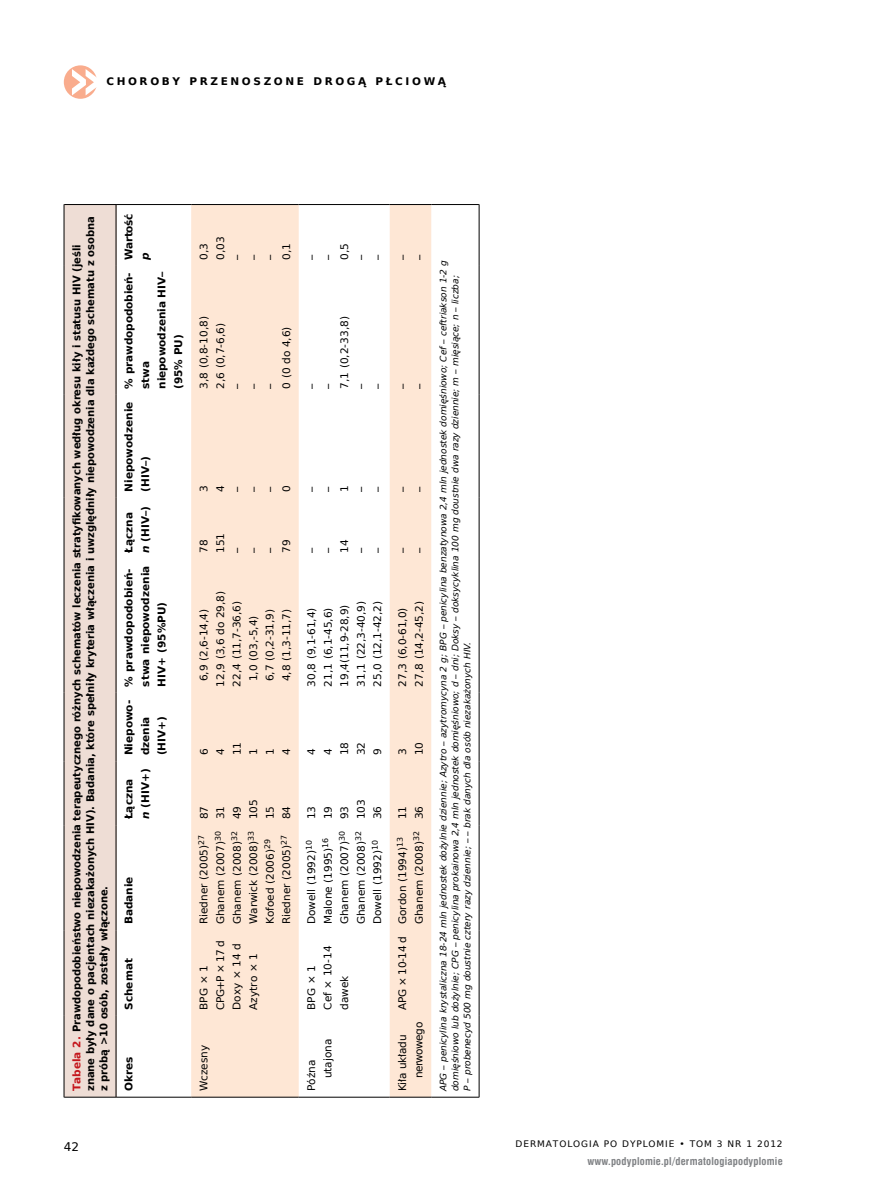
<style>
.page{position:relative;width:872px;height:1191px;background:#fff}
.page>*{position:absolute;margin:0;border:0;box-sizing:border-box;transform-origin:0 0}
.t1{font:12px "Prima Sans EU";color:#000}
.t2{font:10.5px/16.5px "Prima Sans EU";color:#000}
.t3{font:700 10.5px/13.5px "Prima Sans EU";letter-spacing:-.005em;color:#000;scale:.95 1}
.t4{font:700 10.5px/16.5px "Prima Sans EU";letter-spacing:-.005em;color:#000}
.t5{font:700 10.5px "Swis 721 Cn EU";letter-spacing:.02em;color:#808285}
.t6{font:700 10.5px "Prima Sans EU";letter-spacing:.25em;color:#000}
.t7{font:10.5px/16.5px "Prima Sans EU";letter-spacing:-.02em;color:#000}
.t8{font:italic 700 10.5px "Prima Sans EU";color:#000}
.t9{font:italic 9px/12px "Prima Sans EU";letter-spacing:-.005em;color:#000}
.t10{font:9px "Prima Sans EU";letter-spacing:.1em;color:#000}
.s1{color:#c4161c}
.s2{font-style:italic}
</style>
<div class="page">
<div style="left:64px;top:65px;width:33px;height:34px;background:#f9ac8d;border-radius:50%"></div>
<svg style="left:72px;top:69px;width:25px;height:26px"></svg>
<div style="left:64px;top:204px;width:52px;height:893px;background:#eeddd5"></div>
<svg style="left:191px;top:205px;width:240px;height:892px;fill:#fee7d5"></svg>
<hr style="left:116px;top:1015px;width:1px;height:82px;background:#000">
<hr style="left:116px;top:930px;width:1px;height:85px;background:#000">
<hr style="left:116px;top:825px;width:1px;height:105px;background:#000">
<hr style="left:116px;top:761px;width:1px;height:64px;background:#000">
<hr style="left:116px;top:692px;width:1px;height:69px;background:#000">
<hr style="left:116px;top:559px;width:1px;height:133px;background:#000">
<hr style="left:116px;top:498px;width:1px;height:61px;background:#000">
<hr style="left:116px;top:395px;width:1px;height:103px;background:#000">
<hr style="left:116px;top:266px;width:1px;height:129px;background:#000">
<hr style="left:116px;top:205px;width:1px;height:61px;background:#000">
<hr style="left:64px;top:1015px;width:1px;height:82px;background:#000">
<hr style="left:64px;top:1097px;width:52px;height:1px;background:#000">
<hr style="left:64px;top:930px;width:1px;height:85px;background:#000">
<hr style="left:64px;top:825px;width:1px;height:105px;background:#000">
<hr style="left:64px;top:761px;width:1px;height:64px;background:#000">
<hr style="left:64px;top:692px;width:1px;height:69px;background:#000">
<hr style="left:64px;top:559px;width:1px;height:133px;background:#000">
<hr style="left:64px;top:498px;width:1px;height:61px;background:#000">
<hr style="left:64px;top:395px;width:1px;height:103px;background:#000">
<hr style="left:64px;top:266px;width:1px;height:129px;background:#000">
<hr style="left:64px;top:204px;width:1px;height:62px;background:#000">
<hr style="left:64px;top:204px;width:52px;height:1px;background:#000">
<hr style="left:116px;top:1097px;width:75px;height:1px;background:#000">
<hr style="left:116px;top:204px;width:75px;height:1px;background:#000">
<hr style="left:191px;top:1097px;width:108px;height:1px;background:#000">
<hr style="left:191px;top:204px;width:108px;height:1px;background:#000">
<hr style="left:299px;top:1097px;width:91px;height:1px;background:#000">
<hr style="left:299px;top:204px;width:91px;height:1px;background:#000">
<hr style="left:390px;top:1097px;width:41px;height:1px;background:#000">
<hr style="left:390px;top:204px;width:41px;height:1px;background:#000">
<hr style="left:431px;top:1097px;width:48px;height:1px;background:#000">
<hr style="left:431px;top:204px;width:48px;height:1px;background:#000">
<hr style="left:479px;top:1015px;width:1px;height:82px;background:#000">
<hr style="left:479px;top:930px;width:1px;height:85px;background:#000">
<hr style="left:479px;top:825px;width:1px;height:105px;background:#000">
<hr style="left:479px;top:761px;width:1px;height:64px;background:#000">
<hr style="left:479px;top:692px;width:1px;height:69px;background:#000">
<hr style="left:479px;top:559px;width:1px;height:133px;background:#000">
<hr style="left:479px;top:498px;width:1px;height:61px;background:#000">
<hr style="left:479px;top:395px;width:1px;height:103px;background:#000">
<hr style="left:479px;top:266px;width:1px;height:129px;background:#000">
<hr style="left:479px;top:204px;width:1px;height:62px;background:#000">
<p class="t6" style="left:106px;top:74px;width:341px">CHOROBY PRZENOSZONE DROGĄ PŁCIOWĄ</p>
<p class="t3" style="left:69px;top:1091px;width:922px;rotate:-90deg"><span class="s1">TABELA 2.</span> PRAWDOPODOBIEŃSTWO NIEPOWODZENIA TERAPEUTYCZNEGO RÓŻNYCH SCHEMATÓW LECZENIA STRATYFIKOWANYCH WEDŁUG OKRESU KIŁY I STATUSU HIV (JEŚLI<br>ZNANE BYŁY DANE O PACJENTACH NIEZAKAŻONYCH HIV). BADANIA, KTÓRE SPEŁNIŁY KRYTERIA WŁĄCZENIA I UWZGLĘDNIŁY NIEPOWODZENIA DLA KAŻDEGO SCHEMATU Z OSOBNA<br>Z PRÓBĄ &gt;10 OSÓB, ZOSTAŁY WŁĄCZONE.</p>
<p class="t4" style="left:120px;top:260px;width:48px;rotate:-90deg">WARTOŚĆ</p>
<p class="t8" style="left:138px;top:260px;width:9px;rotate:-90deg">p</p>
<p class="t4" style="left:120px;top:389px;width:118px;rotate:-90deg">% PRAWDOPODOBIEŃ-<br>STWA<br>NIEPOWODZENIA HIV– (95% PU)</p>
<p class="t4" style="left:120px;top:492px;width:92px;rotate:-90deg">NIEPOWODZENIE (HIV–)</p>
<p class="t4" style="left:120px;top:553px;width:49px;rotate:-90deg">ŁĄCZNA <span class="s2">n</span> (HIV–)</p>
<p class="t4" style="left:120px;top:686px;width:122px;rotate:-90deg">% PRAWDOPODOBIEŃ-<br>STWA NIEPOWODZENIA<br>HIV+ (95%PU)</p>
<p class="t4" style="left:120px;top:755px;width:57px;rotate:-90deg">NIEPOWO-<br>DZENIA (HIV+)</p>
<p class="t4" style="left:120px;top:819px;width:52px;rotate:-90deg">ŁĄCZNA <span class="s2">n</span> (HIV+)</p>
<p class="t4" style="left:120px;top:924px;width:49px;rotate:-90deg">BADANIE</p>
<p class="t4" style="left:120px;top:1009px;width:53px;rotate:-90deg">SCHEMAT</p>
<p class="t4" style="left:120px;top:1091px;width:36px;rotate:-90deg">OKRES</p>
<p class="t2" style="left:195px;top:260px;width:25px;rotate:-90deg">0,3<br>0,03 –<br>–<br>–<br>0,1</p>
<p class="t2" style="left:303px;top:260px;width:18px;rotate:-90deg">–<br>–<br>0,5 –<br>–</p>
<p class="t2" style="left:195px;top:389px;width:74px;rotate:-90deg">3,8 (0,8-10,8)<br>2,6 (0,7-6,6) –<br>–<br>–<br>0 (0 DO 4,6)</p>
<p class="t2" style="left:303px;top:389px;width:74px;rotate:-90deg">–<br>–<br>7,1 (0,2-33,8) –<br>–</p>
<p class="t2" style="left:394px;top:260px;width:7px;rotate:-90deg">– –</p>
<p class="t2" style="left:394px;top:389px;width:7px;rotate:-90deg">– –</p>
<p class="t2" style="left:195px;top:492px;width:8px;rotate:-90deg">3<br>4 – – –<br>0</p>
<p class="t2" style="left:303px;top:492px;width:8px;rotate:-90deg">– –<br>1 – –</p>
<p class="t2" style="left:394px;top:492px;width:7px;rotate:-90deg">– –</p>
<p class="t2" style="left:195px;top:553px;width:22px;rotate:-90deg">78<br>151 –<br>–<br>–<br>79</p>
<p class="t2" style="left:212px;top:686px;width:97px;rotate:-90deg">12,9 (3,6 DO 29,8)</p>
<p class="t2" style="left:228px;top:686px;width:87px;rotate:-90deg">22,4 (11,7-36,6)</p>
<p class="t2" style="left:195px;top:681px;width:74px;rotate:-90deg">6,9 (2,6-14,4)</p>
<p class="t2" style="left:245px;top:681px;width:67px;rotate:-90deg">1,0 (03,-5,4)</p>
<p class="t2" style="left:261px;top:681px;width:74px;rotate:-90deg">6,7 (0,2-31,9)</p>
<p class="t2" style="left:278px;top:681px;width:74px;rotate:-90deg">4,8 (1,3-11,7)</p>
<p class="t2" style="left:303px;top:553px;width:15px;rotate:-90deg">–<br>–<br>14 –<br>–</p>
<p class="t2" style="left:303px;top:686px;width:87px;rotate:-90deg">30,8 (9,1-61,4)<br>21,1 (6,1-45,6)<br>19,4(11,9-28,9)<br>31,1 (22,3-40,9)<br>25,0 (12,1-42,2)</p>
<p class="t2" style="left:394px;top:553px;width:7px;rotate:-90deg">– –</p>
<p class="t2" style="left:394px;top:686px;width:87px;rotate:-90deg">27,3 (6,0-61,0)<br>27,8 (14,2-45,2)</p>
<p class="t2" style="left:195px;top:755px;width:15px;rotate:-90deg">6<br>4<br>11<br>1<br>1<br>4</p>
<p class="t2" style="left:303px;top:755px;width:15px;rotate:-90deg">4<br>4<br>18<br>32<br>9</p>
<p class="t2" style="left:394px;top:755px;width:15px;rotate:-90deg">3<br>10</p>
<p class="t2" style="left:195px;top:819px;width:22px;rotate:-90deg">87<br>31<br>49<br>105<br>15<br>84</p>
<p class="t2" style="left:195px;top:924px;width:95px;rotate:-90deg">RIEDNER (2005)<sup>27<br></sup>GHANEM (2007)<sup>30<br></sup>GHANEM (2008)<sup>32<br></sup>WARWICK (2008)<sup>33<br></sup>KOFOED (2006)<sup>29<br></sup>RIEDNER (2005)<sup>27</sup></p>
<p class="t2" style="left:195px;top:1009px;width:71px;rotate:-90deg">BPG × 1<br>CPG+P × 17 D<br>DOXY × 14 D<br>AZYTRO × 1</p>
<p class="t2" style="left:195px;top:1091px;width:48px;rotate:-90deg">WCZESNY</p>
<p class="t2" style="left:303px;top:819px;width:22px;rotate:-90deg">13<br>19<br>93<br>103<br>36</p>
<p class="t2" style="left:303px;top:924px;width:95px;rotate:-90deg">DOWELL (1992)<sup>10<br></sup>MALONE (1995)<sup>16<br></sup>GHANEM (2007)<sup>30<br></sup>GHANEM (2008)<sup>32<br></sup>DOWELL (1992)<sup>10</sup></p>
<p class="t2" style="left:303px;top:1009px;width:66px;rotate:-90deg">BPG × 1<br>CEF × 10-14<br>DAWEK</p>
<p class="t2" style="left:303px;top:1078px;width:41px;text-indent:-13px;rotate:-90deg">PÓŹNA<br>UTAJONA</p>
<p class="t2" style="left:394px;top:819px;width:15px;rotate:-90deg">11<br>36</p>
<p class="t2" style="left:394px;top:924px;width:95px;text-indent:-85px;rotate:-90deg">APG × 10-14 D GORDON (1994)<sup>13<br></sup>GHANEM (2008)<sup>32</sup></p>
<p class="t7" style="left:394px;top:1078px;width:58px;text-indent:-13px;rotate:-90deg">KIŁA UKŁADU<br>NERWOWEGO</p>
<p class="t9" style="left:437px;top:1091px;width:832px;rotate:-90deg">APG – penicylina krystaliczna 18-24 mln jednostek dożylnie dziennie; Azytro – azytromycyna 2 g; BPG – penicylina benzatynowa 2,4 mln jednostek domięśniowo; Cef – ceftriakson 1-2 g domięśniowo lub dożylnie; CPG – penicylina prokainowa 2,4 mln jednostek domięśniowo; d – dni; Doksy – doksycyklina 100 mg doustnie dwa razy dziennie; m – mięsiące; n – liczba;<br>P – probenecyd 500 mg doustnie cztery razy dziennie; – – brak danych dla osób niezakażonych HIV.</p>
<p class="t1" style="left:64px;top:1138px;width:17px">42</p>
<p class="t10" style="left:515px;top:1137px;width:268px">DERMATOLOGIA PO DYPLOMIE • TOM 3 NR 1 2012</p>
<p class="t5" style="left:587px;top:1155px;width:197px">www.podyplomie.pl/dermatologiapodyplomie</p>
</div>
